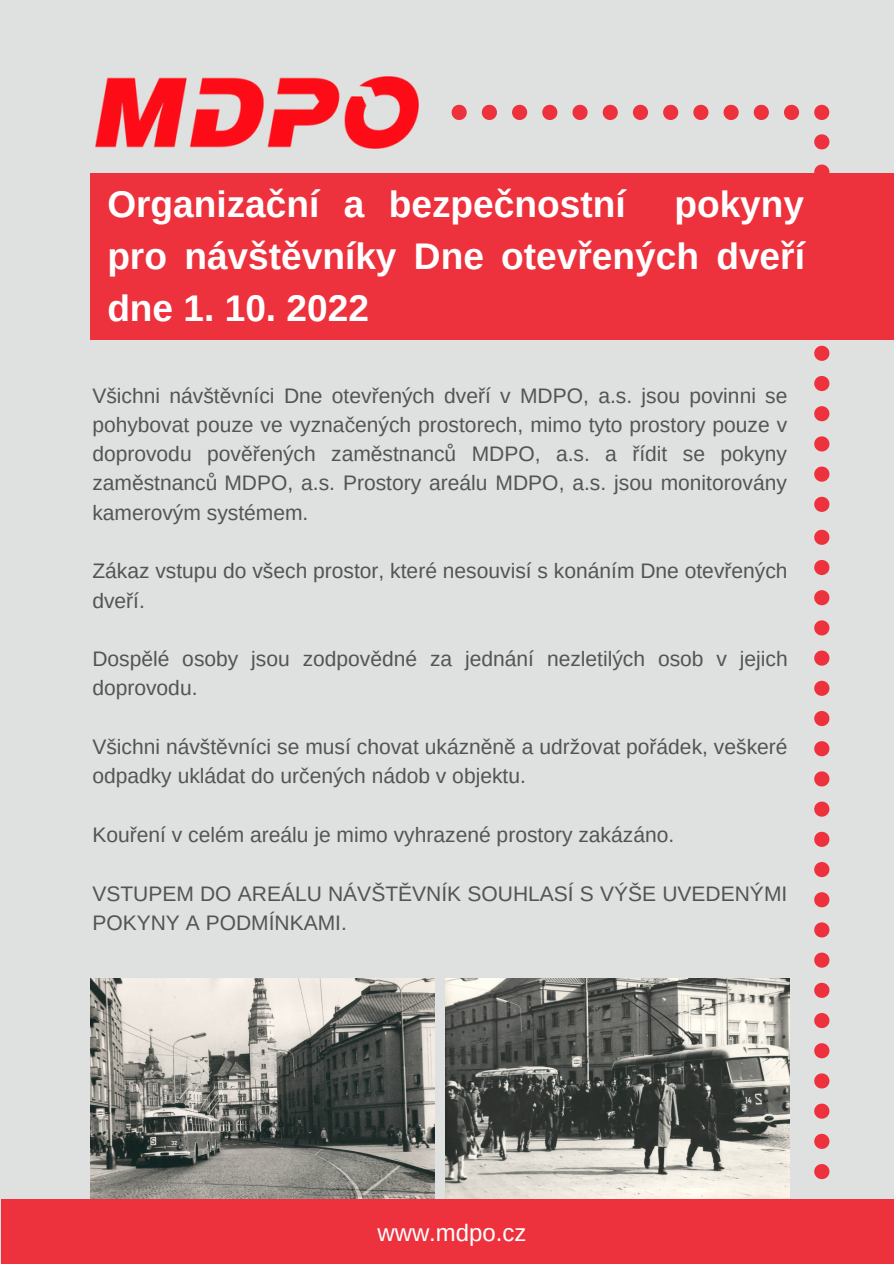
<style>
.page{position:relative;width:894px;height:1264px;background:#fff}
.page>*{position:absolute;margin:0;border:0;box-sizing:border-box;transform-origin:0 0}
.t1{font:700 37.05px/51.8px "Arimo";color:#fff;text-align:justify}
.t2{font:24px "Arimo";color:#fff}
.t3{font:21px/29.2px "Arimo";color:#545454}
</style>
<div class="page">
<div style="left:0;top:0;width:893px;height:1263px;background:#dee1df"></div>
<img style="left:91px;top:978px;width:343px;height:221px">
<img style="left:445px;top:978px;width:344px;height:221px">
<div style="left:91px;top:173px;width:802px;height:167px;background:#ed323d"></div>
<svg style="left:451px;top:105px;width:15px;height:15px"></svg>
<svg style="left:481px;top:105px;width:16px;height:15px"></svg>
<svg style="left:512px;top:105px;width:15px;height:15px"></svg>
<svg style="left:542px;top:105px;width:15px;height:15px"></svg>
<svg style="left:572px;top:105px;width:15px;height:15px"></svg>
<svg style="left:602px;top:105px;width:15px;height:15px"></svg>
<svg style="left:632px;top:105px;width:15px;height:15px"></svg>
<svg style="left:663px;top:105px;width:15px;height:15px"></svg>
<svg style="left:693px;top:105px;width:15px;height:15px"></svg>
<svg style="left:723px;top:105px;width:15px;height:15px"></svg>
<svg style="left:753px;top:105px;width:15px;height:15px"></svg>
<svg style="left:784px;top:105px;width:14px;height:15px"></svg>
<svg style="left:814px;top:105px;width:15px;height:15px"></svg>
<svg style="left:814px;top:497px;width:15px;height:15px"></svg>
<svg style="left:814px;top:466px;width:15px;height:15px"></svg>
<svg style="left:814px;top:436px;width:15px;height:15px"></svg>
<svg style="left:814px;top:406px;width:15px;height:15px"></svg>
<svg style="left:814px;top:376px;width:15px;height:15px"></svg>
<svg style="left:814px;top:346px;width:15px;height:15px"></svg>
<svg style="left:814px;top:164px;width:15px;height:9px"></svg>
<svg style="left:814px;top:134px;width:15px;height:15px"></svg>
<svg style="left:814px;top:892px;width:15px;height:15px"></svg>
<svg style="left:814px;top:862px;width:15px;height:15px"></svg>
<svg style="left:814px;top:831px;width:15px;height:15px"></svg>
<svg style="left:814px;top:801px;width:15px;height:15px"></svg>
<svg style="left:814px;top:771px;width:15px;height:15px"></svg>
<svg style="left:814px;top:741px;width:15px;height:15px"></svg>
<svg style="left:814px;top:711px;width:15px;height:15px"></svg>
<svg style="left:814px;top:680px;width:15px;height:16px"></svg>
<svg style="left:814px;top:650px;width:15px;height:15px"></svg>
<svg style="left:814px;top:620px;width:15px;height:15px"></svg>
<svg style="left:814px;top:590px;width:15px;height:15px"></svg>
<svg style="left:814px;top:560px;width:15px;height:15px"></svg>
<svg style="left:814px;top:529px;width:15px;height:16px"></svg>
<div style="left:1px;top:1199px;width:892px;height:64px;background:#ed323d"></div>
<img style="left:96px;top:76px;width:322px;height:72px">
<svg style="left:814px;top:1164px;width:15px;height:15px"></svg>
<svg style="left:814px;top:1133px;width:15px;height:15px"></svg>
<svg style="left:814px;top:1103px;width:15px;height:15px"></svg>
<svg style="left:814px;top:1073px;width:15px;height:15px"></svg>
<svg style="left:814px;top:1043px;width:15px;height:15px"></svg>
<svg style="left:814px;top:1013px;width:15px;height:15px"></svg>
<svg style="left:814px;top:982px;width:15px;height:15px"></svg>
<svg style="left:814px;top:952px;width:15px;height:15px"></svg>
<svg style="left:814px;top:922px;width:15px;height:15px"></svg>
<h1 class="t1" style="left:107px;top:178px;width:519px">Organizační a bezpečnostní</h1>
<h1 class="t1" style="left:107px;top:178px;width:699px;text-indent:567px">pokyny pro návštěvníky Dne otevřených dveří dne 1. 10. 2022</h1>
<p class="t3" style="left:92px;top:380px;width:696px;text-align:justify">Všichni návštěvníci Dne otevřených dveří v MDPO, a.s. jsou povinni se pohybovat pouze ve vyznačených prostorech, mimo tyto prostory pouze v doprovodu pověřených zaměstnanců MDPO, a.s. a řídit se pokyny zaměstnanců MDPO, a.s. Prostory areálu MDPO, a.s. jsou monitorovány kamerovým systémem.</p>
<p class="t3" style="left:92px;top:556px;width:696px">Zákaz vstupu do všech prostor, které nesouvisí s konáním Dne otevřených dveří.</p>
<p class="t3" style="left:92px;top:644px;width:696px">Dospělé osoby jsou zodpovědné za jednání nezletilých osob v jejich doprovodu.</p>
<p class="t3" style="left:92px;top:732px;width:696px">Všichni návštěvníci se musí chovat ukázněně a udržovat pořádek, veškeré odpadky ukládat do určených nádob v objektu.</p>
<p class="t3" style="left:92px;top:820px;width:583px">Kouření v celém areálu je mimo vyhrazené prostory zakázáno.</p>
<p class="t3" style="left:92px;top:878px;width:696px">VSTUPEM DO AREÁLU NÁVŠTĚVNÍK SOUHLASÍ S VÝŠE UVEDENÝMI<br>POKYNY A PODMÍNKAMI.</p>
<p class="t2" style="left:377px;top:1218px;width:150px">www.mdpo.cz</p>
</div>
